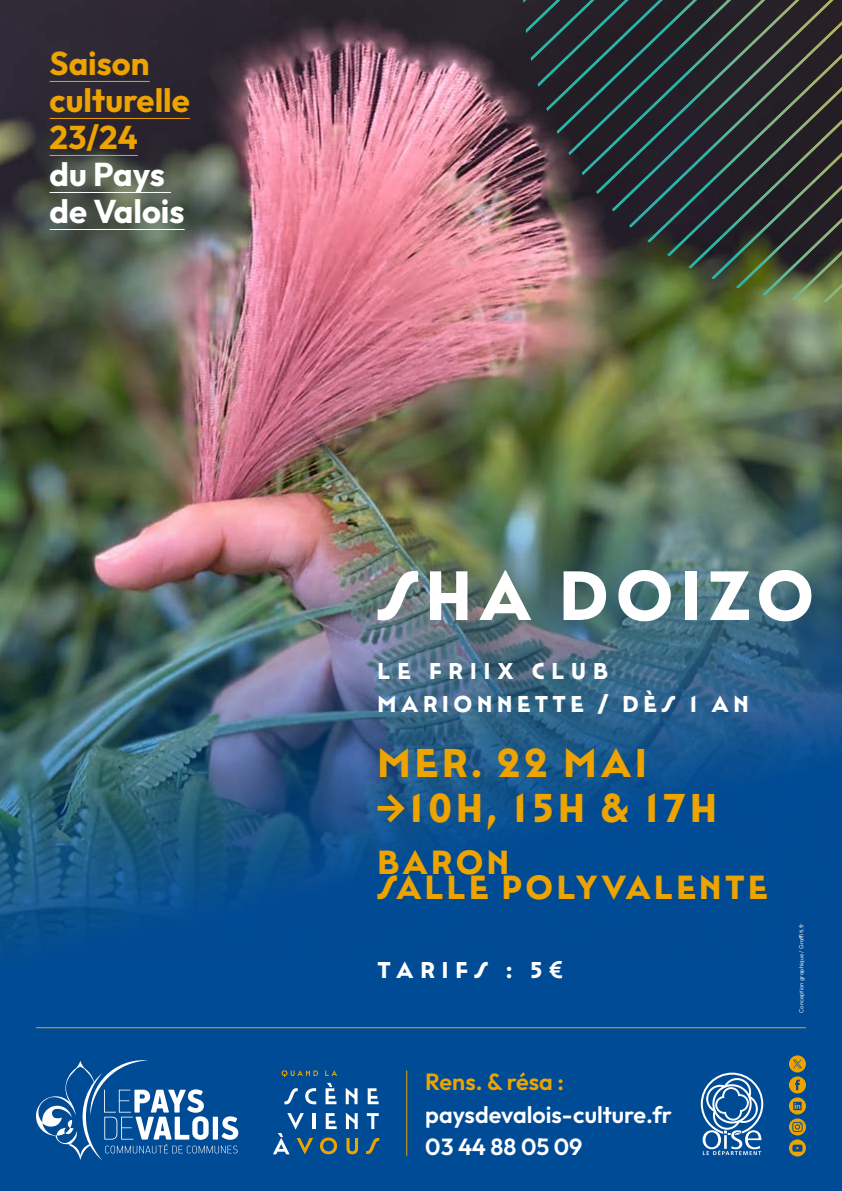
<style>
.page{position:relative;width:842px;height:1191px;background:#004b95}
.page>*{position:absolute;margin:0;border:0;box-sizing:border-box;transform-origin:0 0}
.t1{font:700 70.5px "Mendl Sans Dawn";letter-spacing:.1em;color:#fff}
.t2{font:700 40.8px/45.3px "Mendl Sans Dawn";letter-spacing:.1em;color:#eda300}
.t3{font:700 34px/25px "Mendl Sans Dawn";letter-spacing:.1em;color:#eda300}
.t4{font:700 32.9px/37px "Outfit";color:#eda300}
.t5{font:700 32.9px/37px "Outfit";color:#fff}
.t6{font:600 23.3px/32px "Outfit";color:#fff}
.t7{font:700 23.3px/32.6px "Mendl Sans Dawn";letter-spacing:.2em;color:#fff}
.t8{font:600 23.3px "Outfit";color:#eda300}
.t9{font:700 23.3px "Mendl Sans Dawn";letter-spacing:.225em;color:#fff}
.t10{font:300 6px "Outfit";color:#fff}
.s1{font-family:"Century Gothic"}
</style>
<div class="page">
<img style="left:0;top:0;width:842px;height:943px">
<svg style="left:282px;top:1070px;width:36px;height:6px"></svg>
<svg style="left:325px;top:1070px;width:12px;height:6px"></svg>
<svg style="left:284px;top:1088px;width:14px;height:16px"></svg>
<svg style="left:305px;top:1088px;width:11px;height:16px"></svg>
<svg style="left:326px;top:1082px;width:10px;height:22px"></svg>
<svg style="left:346px;top:1088px;width:11px;height:16px"></svg>
<svg style="left:368px;top:1088px;width:11px;height:16px"></svg>
<hr style="left:312px;top:1113px;width:4px;height:16px;background:#fff">
<svg style="left:326px;top:1113px;width:11px;height:16px"></svg>
<svg style="left:346px;top:1113px;width:12px;height:16px"></svg>
<svg style="left:367px;top:1113px;width:12px;height:16px"></svg>
<svg style="left:320px;top:1137px;width:17px;height:17px"></svg>
<svg style="left:346px;top:1138px;width:12px;height:16px"></svg>
<svg style="left:366px;top:1137px;width:13px;height:17px"></svg>
<svg style="left:273px;top:1113px;width:40px;height:41px"></svg>
<svg style="left:36px;top:1060px;width:202px;height:100px"></svg>
<hr style="left:406px;top:1070px;width:1px;height:85px;background:#eda300">
<hr style="left:378px;top:806px;width:22px;height:4px;background:#eda300">
<svg style="left:382px;top:789px;width:26px;height:38px"></svg>
<hr style="left:50px;top:81px;width:100px;height:1px;background:#eda300">
<hr style="left:50px;top:118px;width:140px;height:1px;background:#eda300">
<hr style="left:50px;top:155px;width:88px;height:1px;background:#eda300">
<hr style="left:50px;top:192px;width:121px;height:1px;background:#fff">
<hr style="left:50px;top:229px;width:135px;height:1px;background:#fff">
<hr style="left:36px;top:1027px;width:769px;height:1px;background:#eda300">
<svg style="left:701px;top:1072px;width:62px;height:83px"></svg>
<svg style="left:789px;top:1055px;width:17px;height:101px"></svg>
<img style="left:523px;top:0;width:319px;height:302px">
<h3 class="t4" style="left:50px;top:48px;width:142px">Saison culturelle<br>23/24</h3>
<h3 class="t5" style="left:50px;top:159px;width:137px">du Pays de Valois</h3>
<h1 class="t1" style="left:378px;top:554px;width:438px">SHA DOIZO</h1>
<p class="t7" style="left:378px;top:655px;width:373px">LE FRIIX CLUB<br>MARIONNETTE / DÈS 1 AN</p>
<h2 class="t2" style="left:409px;top:740px;width:310px;text-indent:-31px">MER. 22 MAI<br>10H, 15H &amp; 17H</h2>
<h3 class="t3" style="left:378px;top:850px;width:391px">BARON<br>SALLE POLYVALENTE</h3>
<p class="t9" style="left:378px;top:955px;width:186px">TARIFS : 5<span class="s1">€</span></p>
<p class="t8" style="left:425px;top:1072px;width:140px">Rens. &amp; résa :</p>
<p class="t6" style="left:425px;top:1100px;width:248px">paysdevalois-culture.fr<br>03 44 88 05 09</p>
<p class="t10" style="left:798px;top:1012px;width:91px;rotate:-90deg">Conception graphique / Graffiti.fr</p>
</div>
